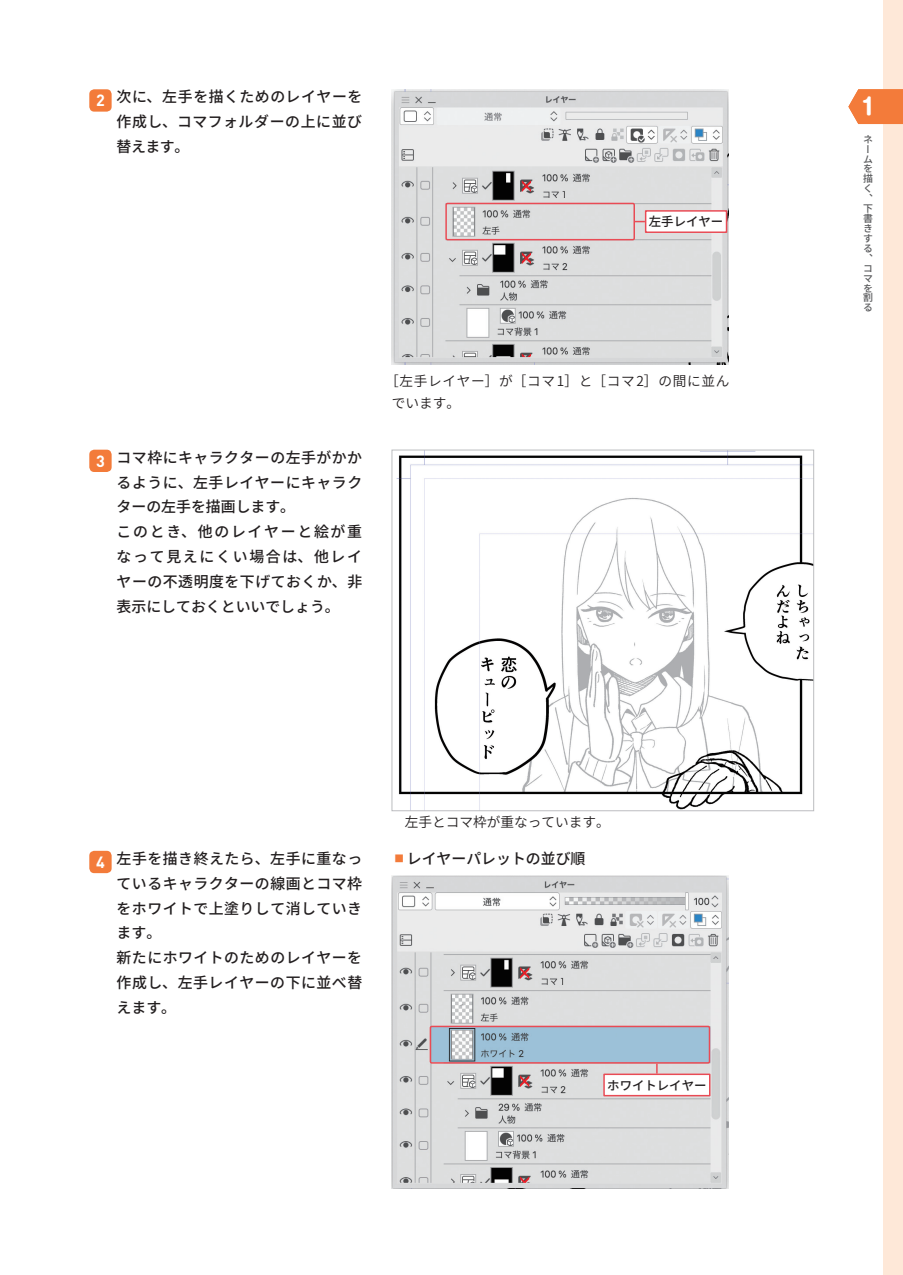
<style>
.page{position:relative;width:903px;height:1275px;background:#fff}
.page>*{position:absolute;margin:0;border:0;box-sizing:border-box;transform-origin:0 0}
.t1{font:700 22.4px "Shin M Go Pro";color:#fff}
.t2{font:500 14.88px/24.8px "Source Han Sans";letter-spacing:.035em;color:#231f20}
.t3{font:500 14.88px "Source Han Sans";color:#231f20}
.t4{font:13.65px/22.4px "Source Han Sans";letter-spacing:.05em;color:#231f20}
.t5{font:13.65px "Source Han Sans";color:#231f20}
.t6{font:500 12.42px "Source Han Sans";color:#231f20}
.t7{font:500 9.97px/10px "Source Han Sans";color:#57585a}
.s1{font-family:"DIN Pro";font-weight:700;font-size:16.1px;color:#fff}
.s2{font-family:"Hira Kaku Pro N W6";font-weight:400;color:#f37b3a}
</style>
<div class="page">
<div style="left:883px;top:0;width:20px;height:1275px;background:#fee8d8"></div>
<img style="left:392px;top:89px;width:337px;height:275px">
<div style="left:89px;top:89px;width:23px;height:23px;background:#f37b3a;border-radius:5px"></div>
<div style="left:445px;top:203px;width:190px;height:37px;border:1px solid #e94b55"></div>
<div style="left:646px;top:211px;width:80px;height:21px;background:#fff"></div>
<div style="left:645px;top:210px;width:82px;height:23px;border:1px solid #e94b55"></div>
<div style="left:89px;top:450px;width:23px;height:22px;background:#f37b3a;border-radius:5px"></div>
<img style="left:396px;top:452px;width:416px;height:357px">
<div style="left:392px;top:450px;width:422px;height:361px;border:1px solid #bcbdc0"></div>
<img style="left:392px;top:876px;width:337px;height:312px">
<div style="left:89px;top:851px;width:23px;height:22px;background:#f37b3a;border-radius:5px"></div>
<div style="left:430px;top:1026px;width:280px;height:38px;border:1px solid #e94b55"></div>
<div style="left:604px;top:1074px;width:106px;height:22px;background:#fff"></div>
<div style="left:603px;top:1073px;width:107px;height:23px;border:1px solid #e94b55"></div>
<svg style="left:656px;top:1064px;width:2px;height:9px"></svg>
<svg style="left:848px;top:89px;width:55px;height:35px;background:#f4874d"></svg>
<p class="t2" style="left:116px;top:85px;width:247px;text-align:justify;text-indent:-20px"><span class="s1">2</span> 次に、左手を描くためのレイヤーを作成し、コマフォルダーの上に並び替えます。</p>
<p class="t6" style="left:649px;top:215px;width:76px">左手レイヤー</p>
<p class="t2" style="left:117px;top:445px;width:247px;text-indent:-20px"><span class="s1">3</span> コマ枠にキャラクターの左手がかかるように、左手レイヤーにキャラクターの左手を描画します。<br>このとき、他のレイヤーと絵が重なって見えにくい場合は、他レイヤーの不透明度を下げておくか、非表示にしておくといいでしょう。</p>
<p class="t4" style="left:392px;top:370px;width:339px;text-indent:-7px">［左手レイヤー］が［コマ1］と［コマ2］の間に並んでいます。</p>
<p class="t5" style="left:405px;top:814px;width:206px">左手とコマ枠が重なっています。</p>
<p class="t2" style="left:117px;top:846px;width:247px;text-indent:-20px"><span class="s1">4</span> 左手を描き終えたら、左手に重なっているキャラクターの線画とコマ枠をホワイトで上塗りして消していきます。<br>新たにホワイトのためのレイヤーを作成し、左手レイヤーの下に並べ替えます。</p>
<p class="t3" style="left:392px;top:850px;width:195px"><span class="s2">⿎</span>レイヤーパレットの並び順</p>
<p class="t6" style="left:607px;top:1078px;width:101px">ホワイトレイヤー</p>
<h1 class="t1" style="left:861px;top:88px;width:16px">1</h1>
<p class="t7" style="left:863px;top:134px;width:11px">ネームを描く、下書きする、コマを割る</p>
</div>
